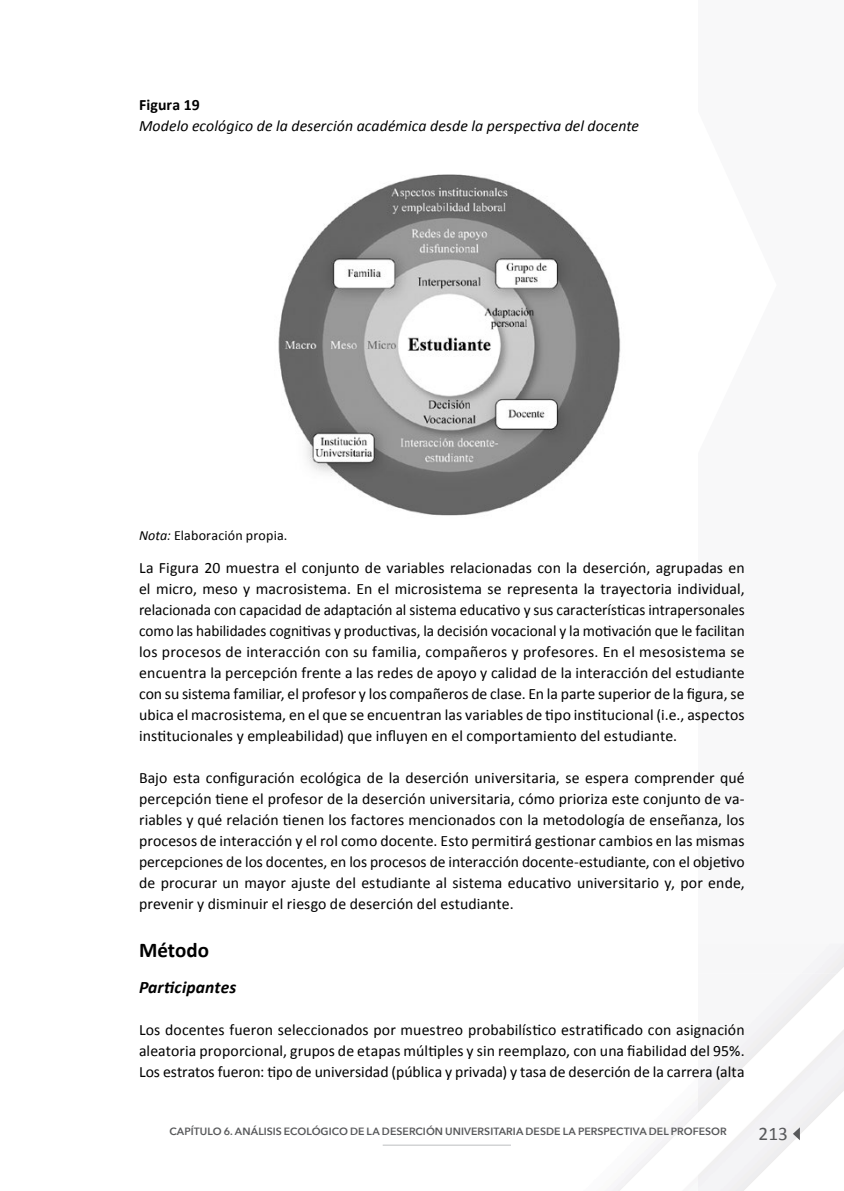
<style>
.page{position:relative;width:844px;height:1191px;background:#fff}
.page>*{position:absolute;margin:0;border:0;box-sizing:border-box;transform-origin:0 0}
.t1{font:700 21px "Calibri";color:#000}
.t2{font:19.25px "Calibri";color:#58595b}
.t3{font:italic 700 17.5px "Calibri";letter-spacing:.005em;color:#000}
.t4{font:15.75px/21px "Calibri";letter-spacing:.005em;color:#000;text-align:justify}
.t5{font:italic 15.75px "Calibri";letter-spacing:.01em;color:#000}
.t6{font:700 15.75px "Calibri";letter-spacing:.01em;color:#000}
.t7{font:14px "Calibri";letter-spacing:.015em;color:#000}
.t8{font:600 10.5px "Avenir Next";letter-spacing:.005em;color:#58595b}
.s1{font-style:italic}
</style>
<div class="page">
<svg style="left:612px;top:951px;width:231px;height:240px"></svg>
<img style="left:625px;top:973px;width:218px;height:218px">
<hr style="left:382px;top:1144px;width:129px;height:1px;background:#bcbec0">
<svg style="left:726px;top:1075px;width:117px;height:116px"></svg>
<img style="left:278px;top:174px;width:343px;height:342px">
<p class="t6" style="left:139px;top:94px;width:62px">Figura 19</p>
<p class="t5" style="left:139px;top:115px;width:501px">Modelo ecológico de la deserción académica desde la perspectiva del docente</p>
<p class="t7" style="left:139px;top:526px;width:150px"><span class="s1">Nota:</span> Elaboración propia.</p>
<p class="t4" style="left:139px;top:556px;width:607px">La Figura 20 muestra el conjunto de variables relacionadas con la deserción, agrupadas en el micro, meso y macrosistema. En el microsistema se representa la trayectoria individual, relacionada con capacidad de adaptación al sistema educativo y sus características intrapersonales como las habilidades cognitivas y productivas, la decisión vocacional y la motivación que le facilitan los procesos de interacción con su familia, compañeros y profesores. En el mesosistema se encuentra la percepción frente a las redes de apoyo y calidad de la interacción del estudiante con su sistema familiar, el profesor y los compañeros de clase. En la parte superior de la figura, se ubica el macrosistema, en el que se encuentran las variables de tipo institucional (i.e., aspectos institucionales y empleabilidad) que influyen en el comportamiento del estudiante.</p>
<p class="t4" style="left:139px;top:766px;width:607px">Bajo esta configuración ecológica de la deserción universitaria, se espera comprender qué percepción tiene el profesor de la deserción universitaria, cómo prioriza este conjunto de va&shy;riables y qué relación tienen los factores mencionados con la metodología de enseñanza, los procesos de interacción y el rol como docente. Esto permitirá gestionar cambios en las mismas percepciones de los docentes, en los procesos de interacción docente-estudiante, con el objetivo de procurar un mayor ajuste del estudiante al sistema educativo universitario y, por ende, prevenir y disminuir el riesgo de deserción del estudiante.</p>
<h1 class="t1" style="left:139px;top:935px;width:71px">Método</h1>
<p class="t3" style="left:139px;top:974px;width:99px">Participantes</p>
<p class="t4" style="left:139px;top:1018px;width:607px">Los docentes fueron seleccionados por muestreo probabilístico estratificado con asignación aleatoria proporcional, grupos de etapas múltiples y sin reemplazo, con una fiabilidad del 95%.<br>Los estratos fueron: tipo de universidad (pública y privada) y tasa de deserción de la carrera (alta</p>
<p class="t8" style="left:169px;top:1122px;width:558px">CAPÍTULO 6. ANÁLISIS ECOLÓGICO DE LA DESERCIÓN UNIVERSITARIA DESDE LA PERSPECTIVA DEL PROFESOR</p>
<p class="t2" style="left:758px;top:1119px;width:31px">213</p>
</div>
